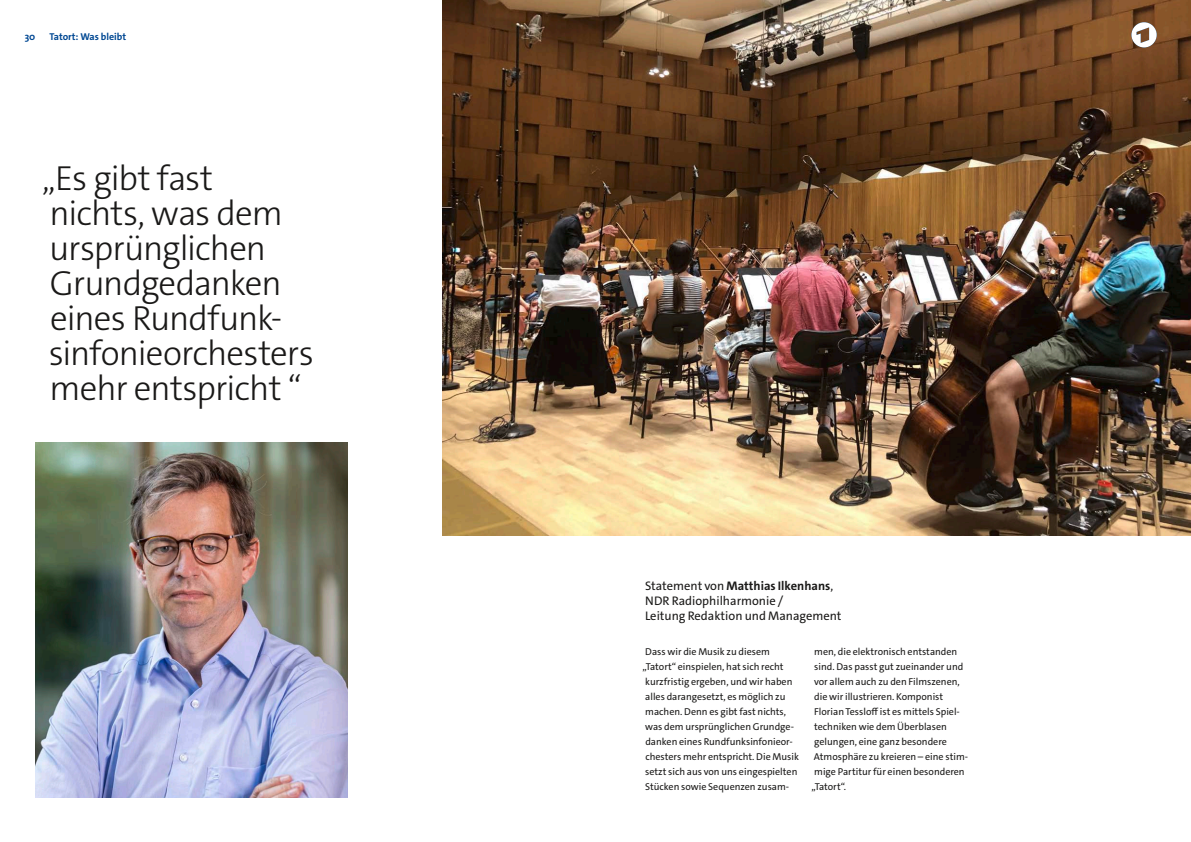
<style>
.page{position:relative;width:1191px;height:842px;background:#fff}
.page>*{position:absolute;margin:0;border:0;box-sizing:border-box;transform-origin:0 0}
.t1{font:300 35px/35px "The Sans C5";letter-spacing:-.025em;color:#1a1918}
.t2{font:12.5px/15px "The Sans C5";color:#1a1918}
.t3{font:10px/15px "The Sans C5";color:#1a1918}
.t4{font:700 10px "The Sans C5";letter-spacing:-.005em;color:#004893}
.s1{font-weight:700}
</style>
<div class="page">
<img style="left:35px;top:443px;width:313px;height:355px">
<img style="left:442px;top:0;width:749px;height:535px">
<svg style="left:1131px;top:22px;width:25px;height:25px"></svg>
<p class="t4" style="left:25px;top:30px;width:12px">30</p>
<p class="t4" style="left:50px;top:30px;width:78px">Tatort: Was bleibt</p>
<h1 class="t1" style="left:42px;top:161px;width:274px">„Es gibt fast nichts, was dem ursprünglichen<br>Grundgedanken eines Rundfunk&shy;sinfonieorchesters mehr entspricht “</h1>
<p class="t2" style="left:645px;top:578px;width:198px">Statement von <span class="s1">Matthias Ilkenhans</span>,<br>NDR Radiophilharmonie /<br>Leitung Redaktion und Management</p>
<p class="t3" style="left:642px;top:644px;width:158px">Dass wir die Musik zu diesem „Tatort“ einspielen, hat sich recht kurzfristig ergeben, und wir haben alles darangesetzt, es möglich zu machen. Denn es gibt fast nichts, was dem ursprünglichen Grundge&shy;danken eines Rundfunksinfonieor&shy;chesters mehr entspricht. Die Musik setzt sich aus von uns eingespielten Stücken sowie Sequenzen zusam-</p>
<p class="t3" style="left:811px;top:644px;width:158px">men, die elektronisch entstanden sind. Das passt gut zueinander und vor allem auch zu den Filmszenen, die wir illustrieren. Komponist<br>Florian Tessloff ist es mittels Spiel&shy;techniken wie dem Überblasen gelungen, eine ganz besondere<br>Atmosphäre zu kreieren – eine stim&shy;mige Partitur für einen besonderen „Tatort“.</p>
</div>
